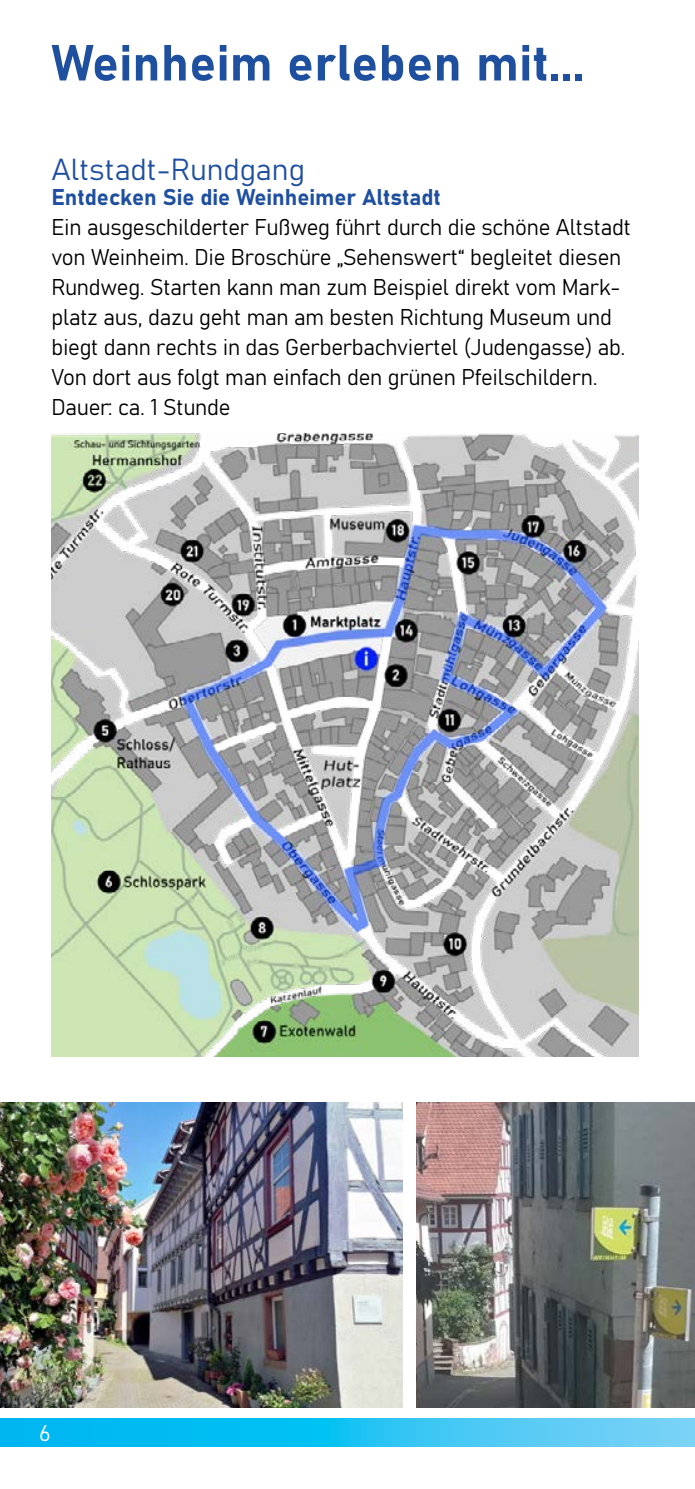
<style>
.page{position:relative;width:695px;height:1489px;background:#fff}
.page>*{position:absolute;margin:0;border:0;box-sizing:border-box;transform-origin:0 0}
.t1{font:50px "Bahnschrift";letter-spacing:.01em;color:#1f4f9f}
.t2{font:30px "Bahnschrift";color:#1f4f9f}
.t3{font:22.5px/30px "Bahnschrift";letter-spacing:-.01em;color:#000}
.t4{font:22.5px "Bahnschrift";color:#1f4f9f}
.t5{font:22.5px "Bahnschrift";color:#fff}
</style>
<div class="page">
<svg style="left:0;top:1418px;width:694px;height:28px"></svg>
<img style="left:51px;top:433px;width:587px;height:623px">
<img style="left:0;top:1102px;width:403px;height:305px">
<img style="left:416px;top:1102px;width:278px;height:305px">
<h1 class="t1" style="left:51px;top:25px;width:534px">Weinheim erleben mit...</h1>
<h2 class="t2" style="left:51px;top:147px;width:255px">Altstadt-Rundgang</h2>
<p class="t4" style="left:51px;top:180px;width:391px">Entdecken Sie die Weinheimer Altstadt</p>
<p class="t3" style="left:51px;top:211px;width:580px">Ein ausgeschilderter Fußweg führt durch die schöne Altstadt von Weinheim. Die Broschüre „Sehenswert“ begleitet diesen Rundweg. Starten kann man zum Beispiel direkt vom Mark&shy;platz aus, dazu geht man am besten Richtung Museum und biegt dann rechts in das Gerberbachviertel (Judengasse) ab.<br>Von dort aus folgt man einfach den grünen Pfeilschildern.<br>Dauer: ca. 1 Stunde</p>
<p class="t5" style="left:39px;top:1415px;width:13px">6</p>
</div>
